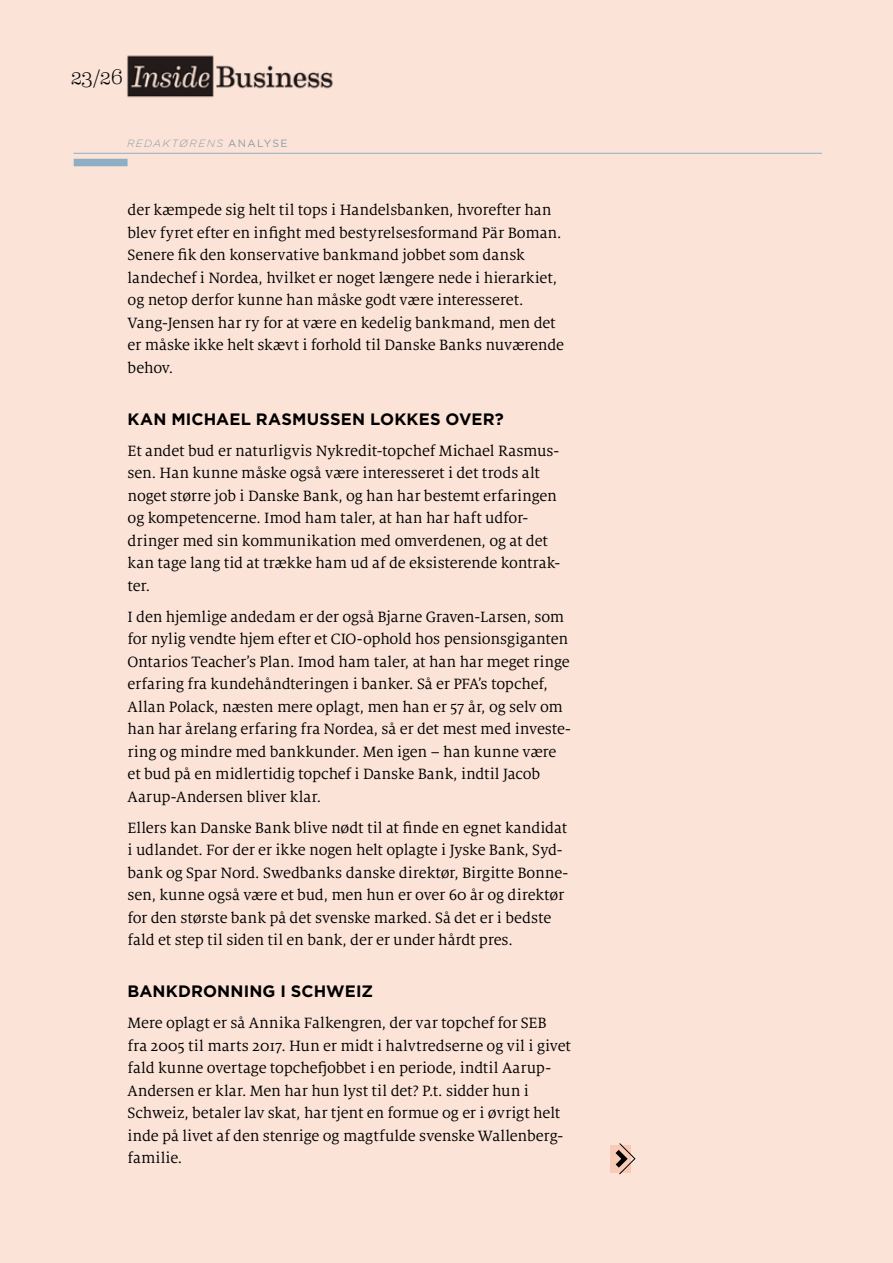
<style>
.page{position:relative;width:893px;height:1263px;background:#fce3d7}
.page>*{position:absolute;margin:0;border:0;box-sizing:border-box;transform-origin:0 0}
.t1{font:300 21px "Eames Century Modern";color:#000}
.t2{font:16.5px/22.5px "Milo Serif OT";letter-spacing:-.005em;color:#000}
.t3{font:700 16.5px "Gotham";letter-spacing:.01em;color:#000}
.t4{font:italic 300 10.5px "Gotham";letter-spacing:.13em;color:#8daec5}
.s1{font-weight:400;font-style:normal}
</style>
<div class="page">
<img style="left:127px;top:55px;width:206px;height:43px">
<div style="left:74px;top:159px;width:54px;height:7px;background:#8daec5"></div>
<svg style="left:611px;top:1143px;width:24px;height:31px"></svg>
<hr style="left:74px;top:153px;width:748px;height:1px;background:#8daec5">
<p class="t1" style="left:70px;top:61px;width:54px">23/26</p>
<p class="t4" style="left:127px;top:136px;width:162px">REDAKTØRENS <span class="s1">ANALYSE</span></p>
<p class="t2" style="left:128px;top:199px;width:438px">der kæmpede sig helt til tops i Handelsbanken, hvorefter han blev fyret efter en infight med bestyrelsesformand Pär Boman.<br>Senere fik den konservative bankmand jobbet som dansk landechef i Nordea, hvilket er noget længere nede i hierarkiet, og netop derfor kunne han måske godt være interesseret.<br>Vang-Jensen har ry for at være en kedelig bankmand, men det er måske ikke helt skævt i forhold til Danske Banks nuværende behov.</p>
<p class="t3" style="left:128px;top:408px;width:378px">KAN MICHAEL RASM USSEN LOKKES OVER?</p>
<p class="t2" style="left:128px;top:440px;width:434px">Et andet bud er naturligvis Nykredit-topchef Michael Rasmus&shy;sen. Han kunne måske også være interesseret i det trods alt noget større job i Danske Bank, og han har bestemt erfaringen og kompetencerne. Imod ham taler, at han har haft udfor&shy;dringer med sin kommunikation med omverdenen, og at det kan tage lang tid at trække ham ud af de eksisterende kontrak&shy;ter.</p>
<p class="t2" style="left:128px;top:606px;width:445px">I den hjemlige andedam er der også Bjarne Graven-Larsen, som for nylig vendte hjem efter et CIO-ophold hos pensionsgiganten Ontarios Teacher’s Plan. Imod ham taler, at han har meget ringe erfaring fra kundehåndteringen i banker. Så er PFA’s topchef, Allan Polack, næsten mere oplagt, men han er 57 år, og selv om han har årelang erfaring fra Nordea, så er det mest med investe&shy;ring og mindre med bankkunder. Men igen – han kunne være et bud på en midlertidig topchef i Danske Bank, indtil Jacob Aarup-Andersen bliver klar.</p>
<p class="t2" style="left:128px;top:817px;width:442px">Ellers kan Danske Bank blive nødt til at finde en egnet kandidat i udlandet. For der er ikke nogen helt oplagte i Jyske Bank, Syd&shy;bank og Spar Nord. Swedbanks danske direktør, Birgitte Bonne&shy;sen, kunne også være et bud, men hun er over 60 år og direktør for den største bank på det svenske marked. Så det er i bedste fald et step til siden til en bank, der er under hårdt pres.</p>
<p class="t3" style="left:128px;top:980px;width:247px">BANKDRONNING I SCHWEIZ</p>
<p class="t2" style="left:128px;top:1012px;width:445px">Mere oplagt er så Annika Falkengren, der var topchef for SEB<br>fra 2005 til marts 2017. Hun er midt i halvtredserne og vil i givet fald kunne overtage topchefjobbet i en periode, indtil Aarup-Andersen er klar. Men har hun lyst til det? P.t. sidder hun i Schweiz, betaler lav skat, har tjent en formue og er i øvrigt helt inde på livet af den stenrige og magtfulde svenske Wallenberg&shy;familie.</p>
</div>
